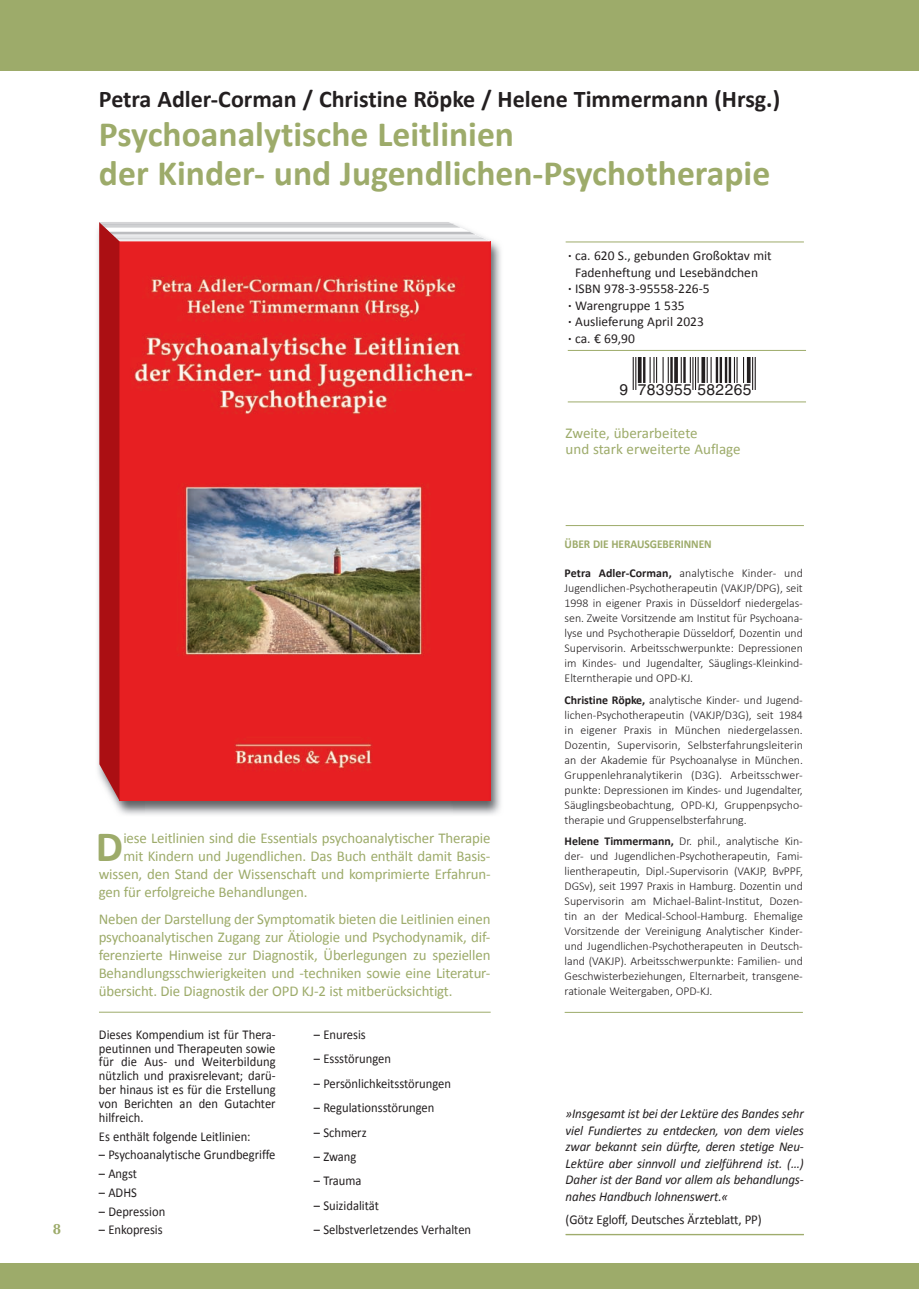
<style>
.page{position:relative;width:919px;height:1289px;background:#fff}
.page>*{position:absolute;margin:0;border:0;box-sizing:border-box;transform-origin:0 0}
.t1{font:700 43.35px "Calibri";color:#9dab6a}
.t2{font:700 35.7px/38.5px "Calibri";color:#9dab6a}
.t3{font:700 24px "Calibri";color:#231f20}
.t4{font:15.6px "Helvetica";letter-spacing:.025em;color:#231f20}
.t5{font:15px/18px "Calibri";letter-spacing:-.01em;color:#9dab6a;text-align:justify}
.t6{font:700 15px "CG Omega";color:#9dab6a}
.t7{font:13.5px/13.8px "Calibri";color:#231f20;text-align:justify;scale:.93 1}
.t8{font:italic 13.5px/16.5px "Calibri";letter-spacing:-.01em;color:#231f20;text-align:justify;scale:.96 1}
.t9{font:13.5px "Calibri";color:#231f20}
.t10{font:13.5px "Calibri";color:#231f20;scale:.96 1}
.t11{font:300 12px/15px "Calibri";letter-spacing:-.005em;color:#231f20;text-align:justify}
.t12{font:700 12px "Calibri";letter-spacing:-.005em;color:#9dab6a;scale:.95 1}
.s1{font-weight:700}
</style>
<div class="page">
<div style="left:0;top:1263px;width:918px;height:25px;background:#9dab6a"></div>
<img style="left:97px;top:229px;width:404px;height:41px">
<img style="left:97px;top:270px;width:48px;height:545px">
<img style="left:452px;top:270px;width:49px;height:545px">
<img style="left:145px;top:800px;width:307px;height:15px">
<svg style="left:99px;top:222px;width:391px;height:578px;background:#d4403f"></svg>
<hr style="left:565px;top:242px;width:238px;height:1px;background:#9dab6a">
<hr style="left:567px;top:401px;width:239px;height:1px;background:#9dab6a">
<hr style="left:567px;top:350px;width:239px;height:1px;background:#9dab6a">
<hr style="left:565px;top:1234px;width:238px;height:1px;background:#9dab6a">
<hr style="left:632px;top:358px;width:1px;height:32px;background:#231f20">
<hr style="left:635px;top:358px;width:1px;height:32px;background:#231f20">
<svg style="left:637px;top:358px;width:4px;height:25px"></svg>
<hr style="left:643px;top:358px;width:2px;height:25px;background:#231f20">
<svg style="left:649px;top:358px;width:19px;height:25px"></svg>
<hr style="left:670px;top:358px;width:2px;height:25px;background:#231f20">
<hr style="left:674px;top:358px;width:3px;height:25px;background:#231f20">
<svg style="left:680px;top:358px;width:1px;height:25px"></svg>
<hr style="left:683px;top:358px;width:2px;height:25px;background:#231f20">
<svg style="left:689px;top:358px;width:1px;height:25px"></svg>
<hr style="left:692px;top:358px;width:1px;height:32px;background:#231f20">
<hr style="left:695px;top:358px;width:1px;height:32px;background:#231f20">
<svg style="left:697px;top:358px;width:1px;height:25px"></svg>
<svg style="left:701px;top:358px;width:4px;height:25px"></svg>
<svg style="left:706px;top:358px;width:5px;height:25px"></svg>
<hr style="left:715px;top:358px;width:3px;height:25px;background:#231f20">
<hr style="left:719px;top:358px;width:3px;height:25px;background:#231f20">
<hr style="left:724px;top:358px;width:3px;height:25px;background:#231f20">
<hr style="left:728px;top:358px;width:3px;height:25px;background:#231f20">
<hr style="left:733px;top:358px;width:2px;height:25px;background:#231f20">
<svg style="left:736px;top:358px;width:1px;height:25px"></svg>
<svg style="left:743px;top:358px;width:1px;height:25px"></svg>
<svg style="left:746px;top:358px;width:4px;height:25px"></svg>
<hr style="left:752px;top:358px;width:1px;height:32px;background:#231f20">
<hr style="left:754px;top:358px;width:1px;height:32px;background:#231f20">
<hr style="left:565px;top:525px;width:238px;height:1px;background:#9dab6a">
<hr style="left:99px;top:1011px;width:391px;height:1px;background:#9dab6a">
<hr style="left:564px;top:1012px;width:238px;height:1px;background:#9dab6a">
<div style="left:0;top:0;width:918px;height:70px;background:#9dab6a"></div>
<p class="t6" style="left:53px;top:1219px;width:10px">8</p>
<h3 class="t3" style="left:99px;top:84px;width:682px">Petra Adler-Corman / Christine Röpke / Helene Timmermann (Hrsg.)</h3>
<h2 class="t2" style="left:99px;top:113px;width:672px">Psychoanalytische Leitlinien<br>der Kinder- und Jugendlichen-Psychotherapie</h2>
<p class="t9" style="left:568px;top:247px;width:205px"><span class="s1">·</span> ca. 620 S., gebunden Großoktav mit</p>
<p class="t9" style="left:575px;top:264px;width:184px">Fadenheftung und Lesebändchen</p>
<p class="t9" style="left:568px;top:280px;width:143px"><span class="s1">·</span> ISBN 978-3-95558-226-5</p>
<p class="t9" style="left:568px;top:297px;width:118px"><span class="s1">·</span> Warengruppe 1 535</p>
<p class="t9" style="left:568px;top:313px;width:137px"><span class="s1">·</span> Auslieferung April 2023</p>
<p class="t9" style="left:568px;top:330px;width:68px"><span class="s1">·</span> ca. € 69,90</p>
<h3 class="t4" style="left:619px;top:380px;width:133px">9 783955 582265</h3>
<p class="t5" style="left:565px;top:424px;width:176px;line-height:16.5px">Zweite, überarbeitete<br>und stark erweiterte Auflage</p>
<p class="t5" style="left:123px;top:828px;width:368px">iese Leitlinien sind die Essentials psychoanalytischer Therapie</p>
<p class="t5" style="left:123px;top:846px;width:368px">mit Kindern und Jugendlichen. Das Buch enthält damit Basis-</p>
<p class="t5" style="left:99px;top:864px;width:393px">wissen, den Stand der Wissenschaft und komprimierte Erfahrun-</p>
<p class="t5" style="left:99px;top:882px;width:210px">gen für erfolgreiche Behandlungen.</p>
<p class="t5" style="left:99px;top:909px;width:393px">Neben der Darstellung der Symptomatik bieten die Leitlinien einen psychoanalytischen Zugang zur Ätiologie und Psychodynamik, dif&shy;ferenzierte Hinweise zur Diagnostik, Überlegungen zu speziellen Behandlungsschwierigkeiten und -techniken sowie eine Literatur&shy;übersicht. Die Diagnostik der OPD KJ-2 ist mitberücksichtigt.</p>
<h1 class="t1" style="left:96px;top:819px;width:29px">D</h1>
<p class="t7" style="left:99px;top:1026px;width:191px">Dieses Kompendium ist für Thera&shy;peutinnen und Therapeuten sowie für die Aus- und Weiterbildung nützlich und praxisrelevant; darü&shy;ber hinaus ist es für die Erstellung von Berichten an den Gutachter hilfreich.</p>
<p class="t7" style="left:99px;top:1128px;width:164px">Es enthält folgende Leitlinien:</p>
<p class="t7" style="left:99px;top:1147px;width:191px">– Psychoanalytische Grundbegriffe</p>
<p class="t7" style="left:99px;top:1165px;width:42px">– Angst</p>
<p class="t7" style="left:99px;top:1184px;width:42px">– ADHS</p>
<p class="t7" style="left:99px;top:1203px;width:73px">– Depression</p>
<p class="t7" style="left:99px;top:1222px;width:70px">– Enkopresis</p>
<p class="t7" style="left:314px;top:1026px;width:57px">– Enuresis</p>
<p class="t7" style="left:314px;top:1051px;width:84px">– Essstörungen</p>
<p class="t7" style="left:314px;top:1075px;width:149px">– Persönlichkeitsstörungen</p>
<p class="t7" style="left:314px;top:1100px;width:131px">– Regulationsstörungen</p>
<p class="t7" style="left:314px;top:1124px;width:58px">– Schmerz</p>
<p class="t7" style="left:314px;top:1148px;width:47px">– Zwang</p>
<p class="t7" style="left:314px;top:1173px;width:53px">– Trauma</p>
<p class="t7" style="left:314px;top:1197px;width:71px">– Suizidalität</p>
<p class="t7" style="left:314px;top:1222px;width:170px">– Selbstverletzendes Verhalten</p>
<p class="t12" style="left:564px;top:536px;width:156px">ÜBER DIE HERAUSGEBERINNEN</p>
<p class="t11" style="left:564px;top:565px;width:240px"><span class="s1">Petra Adler-Corman,</span> analytische Kinder- und Jugendlichen-Psychotherapeutin (VAKJP/DPG), seit 1998 in eigener Praxis in Düsseldorf niedergelas&shy;sen. Zweite Vorsitzende am Institut für Psychoana&shy;lyse und Psychotherapie Düsseldorf, Dozentin und Supervisorin. Arbeitsschwerpunkte: Depressionen im Kindes- und Jugendalter, Säuglings-Kleinkind-Elterntherapie und OPD-KJ.</p>
<p class="t11" style="left:564px;top:692px;width:240px"><span class="s1">Christine Röpke,</span> analytische Kinder- und Jugend&shy;lichen-Psychotherapeutin (VAKJP/D3G), seit 1984 in eigener Praxis in München niedergelassen.<br>Dozentin, Supervisorin, Selbsterfahrungsleiterin an der Akademie für Psychoanalyse in München.<br>Gruppenlehranalytikerin (D3G). Arbeitsschwer&shy;punkte: Depressionen im Kindes- und Jugendalter, Säuglingsbeobachtung, OPD-KJ, Gruppenpsycho&shy;therapie und Gruppenselbsterfahrung.</p>
<p class="t11" style="left:564px;top:833px;width:240px"><span class="s1">Helene Timmermann,</span> Dr. phil., analytische Kin&shy;der- und Jugendlichen-Psychotherapeutin, Fami&shy;lientherapeutin, Dipl.-Supervisorin (VAKJP, BvPPF, DGSv), seit 1997 Praxis in Hamburg. Dozentin und Supervisorin am Michael-Balint-Institut, Dozen&shy;tin an der Medical-School-Hamburg. Ehemalige Vorsitzende der Vereinigung Analytischer Kinder&shy;und Jugendlichen-Psychotherapeuten in Deutsch&shy;land (VAKJP). Arbeitsschwerpunkte: Familien- und Geschwisterbeziehungen, Elternarbeit, transgene&shy;rationale Weitergaben, OPD-KJ.</p>
<p class="t8" style="left:565px;top:1104px;width:249px">»Insgesamt ist bei der Lektüre des Bandes sehr viel Fundiertes zu entdecken, von dem vieles zwar bekannt sein dürfte, deren stetige Neu-Lektüre aber sinnvoll und zielführend ist. (…)<br>Daher ist der Band vor allem als behandlungs&shy;nahes Handbuch lohnenswert.«</p>
<p class="t10" style="left:565px;top:1210px;width:206px">(Götz Egloff, Deutsches Ärzteblatt, PP)</p>
</div>
